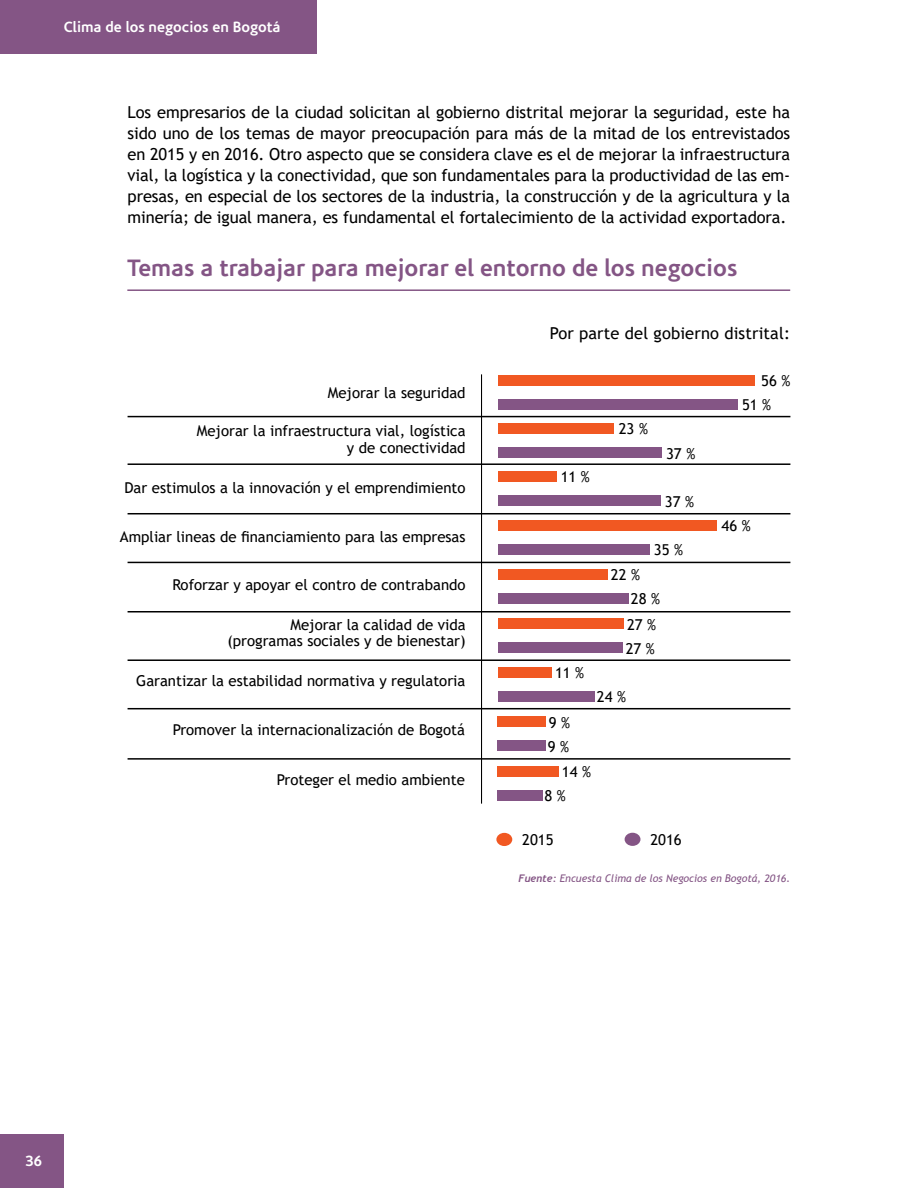
<style>
.page{position:relative;width:918px;height:1188px;background:#fff}
.page>*{position:absolute;margin:0;border:0;box-sizing:border-box;transform-origin:0 0}
.t1{font:700 24px "Corisande";color:#845585}
.t2{font:16.5px/21px "Trebuchet MS";letter-spacing:-.005em;color:#000;text-align:justify}
.t3{font:15px/17px "Trebuchet MS";color:#000;text-align:right}
.t4{font:700 15px "Corisande";color:#fff}
.t5{font:italic 10.5px "Trebuchet MS";color:#845585}
.s1{font-family:"Trebuchet";font-weight:700}
</style>
<div class="page">
<div style="left:0;top:1134px;width:64px;height:54px;background:#845585"></div>
<div style="left:0;top:0;width:316px;height:54px;background:#845585"></div>
<div style="left:498px;top:375px;width:257px;height:11px;background:#f15822"></div>
<div style="left:498px;top:399px;width:240px;height:11px;background:#845585"></div>
<div style="left:498px;top:423px;width:115px;height:11px;background:#f15822"></div>
<div style="left:498px;top:447px;width:163px;height:11px;background:#845585"></div>
<div style="left:498px;top:471px;width:59px;height:11px;background:#f15822"></div>
<div style="left:498px;top:496px;width:163px;height:10px;background:#845585"></div>
<div style="left:498px;top:520px;width:219px;height:11px;background:#f15822"></div>
<div style="left:498px;top:569px;width:109px;height:11px;background:#f15822"></div>
<div style="left:498px;top:618px;width:126px;height:11px;background:#f15822"></div>
<div style="left:498px;top:667px;width:53px;height:10px;background:#f15822"></div>
<div style="left:498px;top:717px;width:48px;height:10px;background:#f15822"></div>
<div style="left:498px;top:766px;width:61px;height:10px;background:#f15822"></div>
<div style="left:498px;top:544px;width:152px;height:11px;background:#845585"></div>
<div style="left:498px;top:593px;width:130px;height:11px;background:#845585"></div>
<div style="left:498px;top:642px;width:124px;height:11px;background:#845585"></div>
<div style="left:498px;top:691px;width:97px;height:10px;background:#845585"></div>
<div style="left:497px;top:741px;width:48px;height:10px;background:#845585"></div>
<div style="left:497px;top:790px;width:45px;height:10px;background:#845585"></div>
<hr style="left:481px;top:374px;width:1px;height:430px;background:#000">
<hr style="left:127px;top:289px;width:663px;height:2px;background:#845585">
<div style="left:496px;top:833px;width:16px;height:13px;background:#f15822;border-radius:50%"></div>
<div style="left:625px;top:833px;width:15px;height:13px;background:#845585;border-radius:50%"></div>
<hr style="left:128px;top:416px;width:662px;height:1px;background:#000">
<hr style="left:128px;top:463px;width:662px;height:2px;background:#000">
<hr style="left:128px;top:513px;width:662px;height:1px;background:#000">
<hr style="left:128px;top:562px;width:662px;height:1px;background:#000">
<hr style="left:128px;top:611px;width:662px;height:2px;background:#000">
<hr style="left:128px;top:659px;width:662px;height:2px;background:#000">
<hr style="left:128px;top:708px;width:662px;height:1px;background:#000">
<hr style="left:128px;top:758px;width:662px;height:2px;background:#000">
<p class="t4" style="left:64px;top:18px;width:218px">Clima de los negocios en Bogotá</p>
<p class="t2" style="left:128px;top:102px;width:664px">Los empresarios de la ciudad solicitan al gobierno distrital mejorar la seguridad, este ha sido uno de los temas de mayor preocupación para más de la mitad de los entrevistados en 2015 y en 2016. Otro aspecto que se considera clave es el de mejorar la infraestructura vial, la logística y la conectividad, que son fundamentales para la productividad de las em&shy;presas, en especial de los sectores de la industria, la construcción y de la agricultura y la minería; de igual manera, es fundamental el fortalecimiento de la actividad exportadora.</p>
<h1 class="t1" style="left:127px;top:254px;width:612px">Temas a trabajar para mejorar el entorno de los negocios</h1>
<p class="t3" style="left:328px;top:384px;width:139px">Mejorar la seguridad</p>
<p class="t3" style="left:197px;top:423px;width:270px">Mejorar la infraestructura vial, logística y de conectividad</p>
<p class="t3" style="left:124px;top:479px;width:343px">Dar estimulos a la innovación y el emprendimiento</p>
<p class="t3" style="left:120px;top:528px;width:347px">Ampliar lineas de financiamiento para las empresas</p>
<p class="t3" style="left:173px;top:576px;width:295px">Roforzar y apoyar el contro de contrabando</p>
<p class="t3" style="left:227px;top:616px;width:240px">Mejorar la calidad de vida (programas sociales y de bienestar)</p>
<p class="t3" style="left:136px;top:672px;width:331px">Garantizar la estabilidad normativa y regulatoria</p>
<p class="t3" style="left:173px;top:722px;width:294px">Promover la internacionalización de Bogotá</p>
<p class="t3" style="left:277px;top:771px;width:190px">Proteger el medio ambiente</p>
<p class="t2" style="left:550px;top:322px;width:242px">Por parte del gobierno distrital:</p>
<p class="t3" style="left:761px;top:372px;width:31px">56 %</p>
<p class="t3" style="left:561px;top:469px;width:31px">11 %</p>
<p class="t3" style="left:619px;top:420px;width:31px">23 %</p>
<p class="t3" style="left:666px;top:445px;width:31px">37 %</p>
<p class="t3" style="left:665px;top:493px;width:31px">37 %</p>
<p class="t3" style="left:654px;top:541px;width:31px">35 %</p>
<p class="t3" style="left:631px;top:590px;width:31px">28 %</p>
<p class="t3" style="left:626px;top:640px;width:31px">27 %</p>
<p class="t3" style="left:611px;top:566px;width:31px">22 %</p>
<p class="t3" style="left:627px;top:616px;width:31px">27 %</p>
<p class="t3" style="left:555px;top:664px;width:31px">11 %</p>
<p class="t3" style="left:549px;top:714px;width:23px">9 %</p>
<p class="t3" style="left:562px;top:763px;width:31px">14 %</p>
<p class="t3" style="left:597px;top:688px;width:31px">24 %</p>
<p class="t3" style="left:548px;top:738px;width:23px">9 %</p>
<p class="t3" style="left:544px;top:787px;width:23px">8 %</p>
<p class="t3" style="left:522px;top:832px;width:33px">2015</p>
<p class="t3" style="left:650px;top:832px;width:33px">2016</p>
<p class="t3" style="left:742px;top:396px;width:31px">51 %</p>
<p class="t3" style="left:722px;top:517px;width:31px">46 %</p>
<p class="t5" style="left:519px;top:871px;width:273px"><span class="s1">Fuente:</span> Encuesta Clima de los Negocios en Bogotá, 2016.</p>
<p class="t4" style="left:26px;top:1152px;width:18px">36</p>
</div>
